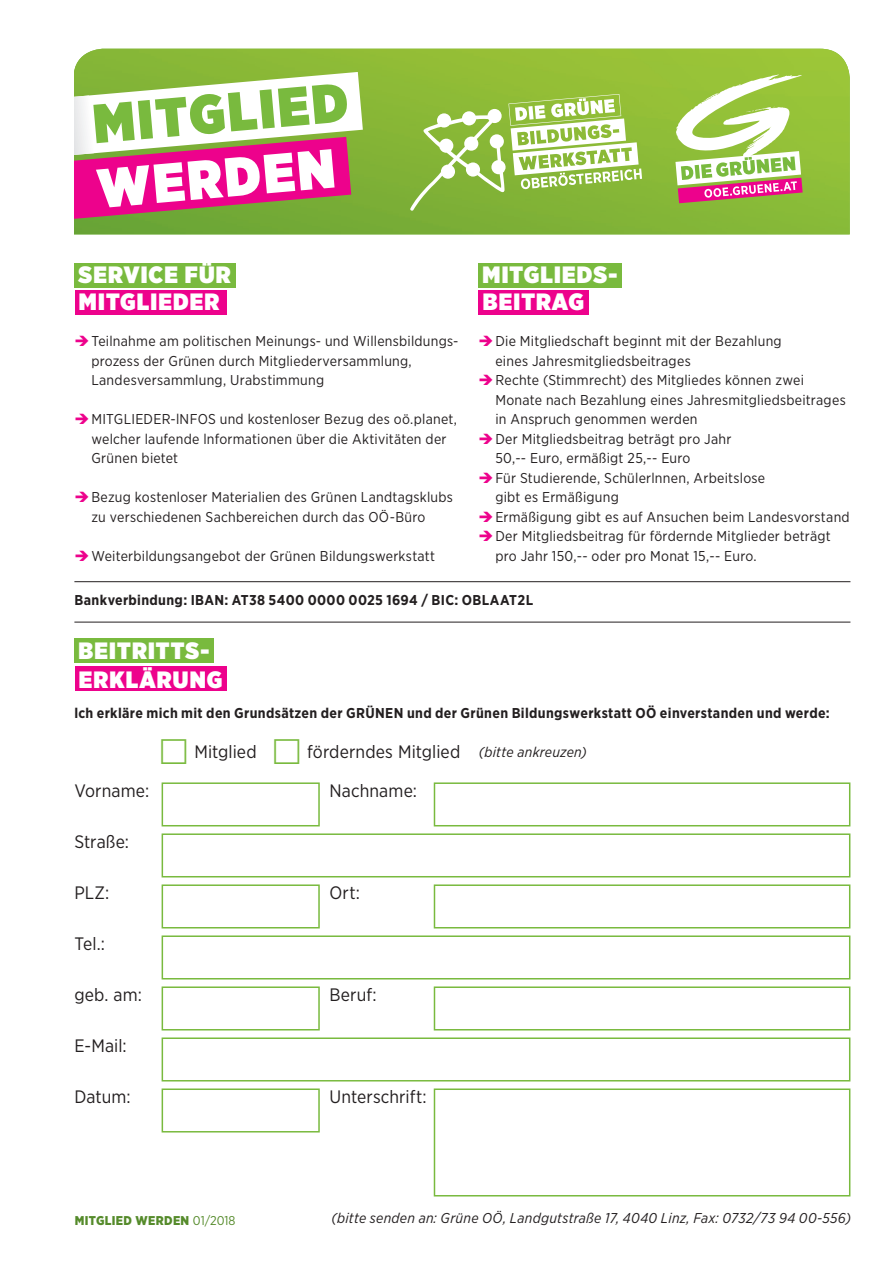
<style>
.page{position:relative;width:893px;height:1263px;background:#fff}
.page>*{position:absolute;margin:0;border:0;box-sizing:border-box;transform-origin:0 0}
.t1{font:900 54.9px "Gotham Narrow";color:#79ba3e}
.t2{font:900 54.9px "Gotham Narrow";color:#fff}
.t3{font:900 23.7px/27px "Gotham Narrow";letter-spacing:.05em;color:#fff}
.gz_2012_text_n{font:18px "Gotham Narrow";letter-spacing:.005em;color:#231f20}
.gz_2012_text_n-2{font:14.25px/19.5px "Gotham Narrow";letter-spacing:.02em;color:#231f20}
.gz_2012_text_n-3{font:700 14.25px "Gotham Narrow";letter-spacing:.025em;color:#231f20}
.gz_2012_text_n-4{font:italic 14.25px "Gotham Narrow";letter-spacing:.02em;color:#231f20}
.t4{font:900 12.75px "Gotham Narrow";letter-spacing:.025em;color:#558b2b}
.s1{color:#ed028c}
.s2{font-weight:400}
</style>
<div class="page">
<img style="left:74px;top:49px;width:776px;height:185px">
<svg style="left:74px;top:72px;width:289px;height:151px"></svg>
<svg style="left:675px;top:74px;width:128px;height:129px"></svg>
<div style="left:74px;top:263px;width:162px;height:24px;background:#79ba3e"></div>
<div style="left:75px;top:290px;width:152px;height:25px;background:#ed028c"></div>
<div style="left:478px;top:263px;width:144px;height:24px;background:#79ba3e"></div>
<div style="left:479px;top:290px;width:110px;height:25px;background:#ed028c"></div>
<svg style="left:410px;top:94px;width:232px;height:117px"></svg>
<div style="left:74px;top:638px;width:140px;height:25px;background:#79ba3e"></div>
<div style="left:75px;top:665px;width:152px;height:25px;background:#ed028c"></div>
<hr style="left:74px;top:622px;width:776px;height:1px;background:#231f20">
<div style="left:162px;top:782px;width:158px;height:44px;border:2px solid #79ba3e"></div>
<div style="left:434px;top:782px;width:416px;height:44px;border:2px solid #79ba3e"></div>
<div style="left:162px;top:833px;width:688px;height:44px;border:2px solid #79ba3e"></div>
<div style="left:162px;top:884px;width:158px;height:44px;border:2px solid #79ba3e"></div>
<div style="left:434px;top:884px;width:416px;height:44px;border:2px solid #79ba3e"></div>
<div style="left:162px;top:935px;width:688px;height:44px;border:2px solid #79ba3e"></div>
<div style="left:162px;top:986px;width:158px;height:44px;border:2px solid #79ba3e"></div>
<div style="left:434px;top:986px;width:416px;height:44px;border:2px solid #79ba3e"></div>
<div style="left:162px;top:1037px;width:688px;height:44px;border:2px solid #79ba3e"></div>
<div style="left:162px;top:1088px;width:158px;height:44px;border:2px solid #79ba3e"></div>
<div style="left:434px;top:1088px;width:416px;height:108px;border:2px solid #79ba3e"></div>
<hr style="left:74px;top:581px;width:776px;height:1px;background:#231f20">
<p class="t1" style="left:90px;top:87px;width:257px;rotate:-5deg">MITGLIED</p>
<p class="t2" style="left:94px;top:152px;width:240px;rotate:-5deg">WERDEN</p>
<p class="t3" style="left:79px;top:261px;width:154px">SERVICE FÜR</p>
<p class="t3" style="left:79px;top:288px;width:142px">MITGLIEDER</p>
<p class="gz_2012_text_n-2" style="left:91px;top:331px;width:369px;text-indent:-17px"><span class="s1">➔</span>Teilnahme am politischen Meinungs- und Willensbildungs&shy;prozess der Grünen durch Mitgliederversammlung,<br>Landesversammlung, Urabstimmung</p>
<p class="gz_2012_text_n-2" style="left:91px;top:409px;width:367px;text-indent:-17px"><span class="s1">➔</span>MITGLIEDER-lNFOS und kostenloser Bezug des oö.planet, welcher laufende lnformationen über die Aktivitäten der<br>Grünen bietet</p>
<p class="gz_2012_text_n-2" style="left:91px;top:487px;width:363px;text-indent:-17px"><span class="s1">➔</span>Bezug kostenloser Materialien des Grünen Landtagsklubs zu verschiedenen Sachbereichen durch das OÖ-Büro</p>
<p class="gz_2012_text_n-2" style="left:74px;top:545px;width:362px"><span class="s1">➔</span>Weiterbildungsangebot der Grünen Bildungswerkstatt</p>
<p class="t3" style="left:483px;top:261px;width:136px">MITGLIEDS-<br>BEITRAG</p>
<p class="gz_2012_text_n-2" style="left:495px;top:331px;width:288px;text-indent:-17px"><span class="s1">➔</span>Die Mitgliedschaft beginnt mit der Bezahlung eines Jahresmitgliedsbeitrages</p>
<p class="gz_2012_text_n-2" style="left:495px;top:370px;width:352px;text-indent:-17px"><span class="s1">➔</span>Rechte (Stimmrecht) des Mitgliedes können zwei<br>Monate nach Bezahlung eines Jahresmitgliedsbeitrages in Anspruch genommen werden</p>
<p class="gz_2012_text_n-2" style="left:495px;top:428px;width:238px;text-indent:-17px"><span class="s1">➔</span>Der Mitgliedsbeitrag beträgt pro Jahr<br>50,-- Euro, ermäßigt 25,-- Euro</p>
<p class="gz_2012_text_n-2" style="left:495px;top:467px;width:271px;text-indent:-17px"><span class="s1">➔</span>Für Studierende, Schülerlnnen, Arbeitslose gibt es Ermäßigung</p>
<p class="gz_2012_text_n-2" style="left:478px;top:506px;width:373px"><span class="s1">➔</span>Ermäßigung gibt es auf Ansuchen beim Landesvorstand</p>
<p class="gz_2012_text_n-2" style="left:495px;top:526px;width:337px;text-indent:-17px"><span class="s1">➔</span>Der Mitgliedsbeitrag für fördernde Mitglieder beträgt pro Jahr 150,-- oder pro Monat 15,-- Euro.</p>
<p class="gz_2012_text_n-3" style="left:74px;top:591px;width:460px">Bankverbindung: IBAN: AT38 5400 0000 0025 1694 / BIC: OBLAAT2L</p>
<p class="t3" style="left:79px;top:636px;width:145px;line-height:28.5px">BEITRITTS-<br>ERKLÄRUNG</p>
<p class="gz_2012_text_n-3" style="left:74px;top:703px;width:757px">lch erkläre mich mit den Grundsätzen der GRÜNEN und der Grünen Bildungswerkstatt OÖ einverstanden und werde:</p>
<p class="gz_2012_text_n" style="left:194px;top:740px;width:64px">Mitglied</p>
<p class="gz_2012_text_n" style="left:307px;top:740px;width:154px">förderndes Mitglied</p>
<p class="gz_2012_text_n-4" style="left:479px;top:743px;width:109px">(bitte ankreuzen)</p>
<p class="gz_2012_text_n" style="left:74px;top:779px;width:76px">Vorname:</p>
<p class="gz_2012_text_n" style="left:329px;top:779px;width:89px">Nachname:</p>
<p class="gz_2012_text_n" style="left:74px;top:830px;width:56px">Straße:</p>
<p class="gz_2012_text_n" style="left:74px;top:881px;width:36px">PLZ:</p>
<p class="gz_2012_text_n" style="left:329px;top:881px;width:32px">Ort:</p>
<p class="gz_2012_text_n" style="left:74px;top:932px;width:32px">Tel.:</p>
<p class="gz_2012_text_n" style="left:74px;top:983px;width:69px">geb. am:</p>
<p class="gz_2012_text_n" style="left:329px;top:983px;width:49px">Beruf:</p>
<p class="gz_2012_text_n" style="left:74px;top:1034px;width:54px">E-Mail:</p>
<p class="gz_2012_text_n" style="left:74px;top:1085px;width:58px">Datum:</p>
<p class="gz_2012_text_n" style="left:329px;top:1085px;width:99px">Unterschrift:</p>
<p class="t4" style="left:75px;top:1212px;width:162px">MITGLIED WERDEN <span class="s2">01/2018</span></p>
<p class="gz_2012_text_n-4" style="left:331px;top:1209px;width:521px">(bitte senden an: Grüne OÖ, Landgutstraße 17, 4040 Linz, Fax: 0732/73 94 00-556)</p>
</div>
